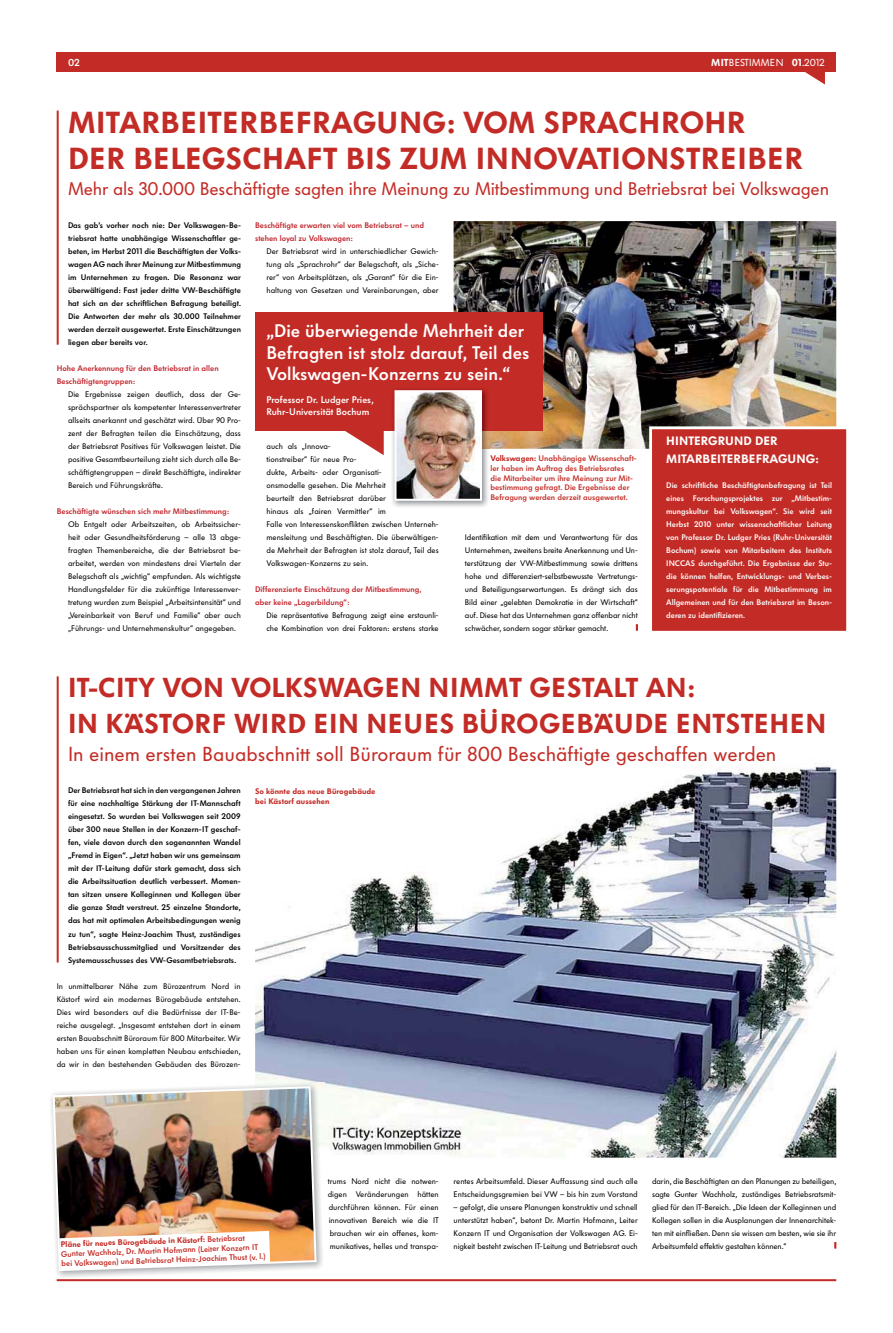
<style>
.page{position:relative;width:893px;height:1333px;background:#fff}
.page>*{position:absolute;margin:0;border:0;box-sizing:border-box;transform-origin:0 0}
.t1{font:900 30px/36px "VW Headline";letter-spacing:.01em;color:#c32c26}
.t2{font:900 27px/36px "VW Headline";letter-spacing:.01em;color:#c32c26}
.t3{font:20px "VW Headline";color:#c32c26}
.t4{font:600 18px/21.6px "VW Headline";color:#fff}
.t5{font:18px "VW Headline";letter-spacing:-.01em;color:#c32c26}
.t6{font:900 12px/18px "VW Headline";color:#fff}
.t7{font:10px "VW Headline";color:#fff}
.t8{font:600 10px "VW Headline";color:#fff}
.t9{font:600 9.5px/11.4px "VW Headline";color:#fff}
.t10{font:8px/13px "VW Headline";color:#000;text-align:justify}
.t11{font:600 8px/13px "VW Headline";color:#000;text-align:justify}
.t12{font:600 8px/13px "VW Headline";color:#fff;text-align:justify}
.t13{font:600 8px/9.6px "VW Headline";color:#c32c26}
.t14{font:600 8px/13px "VW Headline";color:#c12129}
.t15{font:900 8px/9.6px "VW Headline";color:#c32c26}
.s1{font-weight:900}
</style>
<div class="page">
<div style="left:57px;top:52px;width:779px;height:19px;background:#c32c26"></div>
<svg style="left:796px;top:71px;width:29px;height:13px"></svg>
<hr style="left:57px;top:1279px;width:779px;height:2px;background:#c32c26">
<svg style="left:834px;top:1242px;width:2px;height:6px"></svg>
<img style="left:255px;top:763px;width:581px;height:394px">
<svg style="left:636px;top:624px;width:2px;height:6px"></svg>
<img style="left:454px;top:221px;width:382px;height:227px">
<hr style="left:57px;top:110px;width:2px;height:234px;background:#c32c26">
<hr style="left:57px;top:676px;width:2px;height:286px;background:#c32c26">
<div style="left:255px;top:312px;width:288px;height:118px;background:#c32c26"></div>
<img style="left:391px;top:389px;width:98px;height:118px">
<img style="left:482px;top:430px;width:7px;height:18px">
<img style="left:397px;top:393px;width:82px;height:104px">
<div style="left:394px;top:390px;width:88px;height:110px;border:2px solid #fff"></div>
<svg style="left:336px;top:430px;width:48px;height:25px"></svg>
<img style="left:51px;top:1097px;width:272px;height:180px">
<img style="left:255px;top:1082px;width:69px;height:75px">
<img style="left:52px;top:1085px;width:266px;height:186px">
<svg style="left:59px;top:1230px;width:211px;height:39px"></svg>
<div style="left:648px;top:425px;width:199px;height:206px;background:#c32c26"></div>
<p class="t8" style="left:68px;top:58px;width:14px">02</p>
<p class="t7" style="left:711px;top:58px;width:115px"><span class="s1">MIT</span>BESTIMMEN <span class="s1">01</span>.2012</p>
<h1 class="t1" style="left:68px;top:106px;width:737px">MITARBEITERBEFRAGUNG: VOM SPRACHROHR<br>DER BELEGSCHAFT BIS ZUM INNOVATIONSTREIBER</h1>
<h3 class="t5" style="left:68px;top:181px;width:763px">Mehr als 30.000 Beschäftigte sagten ihre Meinung zu Mitbestimmung und Betriebsrat bei Volkswagen</h3>
<p class="t11" style="left:68px;top:219px;width:174px">Das gab’s vorher noch nie: Der Volkswagen-Be&shy;triebsrat hatte unabhängige Wissenschaftler ge&shy;beten, im Herbst 2011 die Beschäftigten der Volks&shy;wagen AG nach ihrer Meinung zur Mitbestimmung im Unternehmen zu fragen. Die Resonanz war überwältigend: Fast jeder dritte VW-Beschäftigte hat sich an der schriftlichen Befragung beteiligt.<br>Die Antworten der mehr als 30.000 Teilnehmer werden derzeit ausgewertet. Erste Einschätzungen liegen aber bereits vor.</p>
<p class="t14" style="left:57px;top:362px;width:163px">Hohe Anerkennung für den Betriebsrat in allen<br>Beschäftigtengruppen:</p>
<p class="t10" style="left:68px;top:388px;width:174px">Die Ergebnisse zeigen deutlich, dass der Ge&shy;sprächspartner als kompetenter Interessenvertreter allseits anerkannt und geschätzt wird. Über 90 Pro&shy;zent der Befragten teilen die Einschätzung, dass der Betriebsrat Positives für Volkswagen leistet. Die positive Gesamtbeurteilung zieht sich durch alle Be&shy;schäftigtengruppen – direkt Beschäftigte, indirekter Bereich und Führungskräfte.</p>
<p class="t14" style="left:57px;top:505px;width:174px">Beschäftigte wünschen sich mehr Mitbestimmung:</p>
<p class="t10" style="left:68px;top:518px;width:174px">Ob Entgelt oder Arbeitszeiten, ob Arbeitssicher&shy;heit oder Gesundheitsförderung – alle 13 abge&shy;fragten Themenbereiche, die der Betriebsrat be&shy;arbeitet, werden von mindestens drei Vierteln der Belegschaft als „wichtig“ empfunden. Als wichtigste Handlungsfelder für die zukünftige Interessenver&shy;tretung wurden zum Beispiel „Arbeitsintensität“ und „Vereinbarkeit von Beruf und Familie“ aber auch „Führungs- und Unternehmenskultur“ angegeben.</p>
<p class="t14" style="left:255px;top:219px;width:170px">Beschäftigte erwarten viel vom Betriebsrat – und stehen loyal zu Volkswagen:</p>
<p class="t10" style="left:266px;top:245px;width:174px">Der Betriebsrat wird in unterschiedlicher Gewich&shy;tung als „Sprachrohr“ der Belegschaft, als „Siche&shy;rer“ von Arbeitsplätzen, als „Garant“ für die Ein&shy;haltung von Gesetzen und Vereinbarungen, aber</p>
<h3 class="t4" style="left:266px;top:321px;width:264px">„Die überwiegende Mehrheit der<br>Befragten ist stolz darauf, Teil des<br>Volkswagen-Konzerns zu sein.“</h3>
<p class="t9" style="left:266px;top:395px;width:109px">Professor Dr. Ludger Pries,<br>Ruhr-Universität Bochum</p>
<p class="t10" style="left:266px;top:440px;width:174px;text-align:left">auch als „Innova-<br>tionstreiber“ für neue Pro-<br>dukte, Arbeits- oder Organisati-<br>onsmodelle gesehen. Die Mehrheit<br>beurteilt den Betriebsrat darüber<br>hinaus als „fairen Vermittler“ im<br>Falle von Interessenskonflikten zwischen Unterneh&shy;mensleitung und Beschäftigten. Die überwältigen&shy;de Mehrheit der Befragten ist stolz darauf, Teil des Volkswagen-Konzerns zu sein.</p>
<p class="t14" style="left:255px;top:583px;width:168px">Differenzierte Einschätzung der Mitbestimmung, aber keine „Lagerbildung“:</p>
<p class="t10" style="left:266px;top:609px;width:174px">Die repräsentative Befragung zeigt eine erstaunli&shy;che Kombination von drei Faktoren: erstens starke</p>
<p class="t13" style="left:490px;top:454px;width:148px"><span class="s1">Volkswagen:</span> Unabhängige Wissenschaft&shy;ler haben im Auftrag des Betriebsrates die Mitarbeiter um ihre Meinung zur Mit&shy;bestimmung gefragt. Die Ergebnisse der Befragung werden derzeit ausgewertet.</p>
<p class="t10" style="left:465px;top:531px;width:174px">Identifikation mit dem und Verantwortung für das Unternehmen, zweitens breite Anerkennung und Un&shy;terstützung der VW-Mitbestimmung sowie drittens hohe und differenziert-selbstbewusste Vertretungs&shy;und Beteiligungserwartungen. Es drängt sich das Bild einer „gelebten Demokratie in der Wirtschaft“ auf. Diese hat das Unternehmen ganz offenbar nicht schwächer, sondern sogar stärker gemacht.</p>
<h3 class="t6" style="left:666px;top:433px;width:154px">HINTERGRUND DER<br>MITARBEITERBEFRAGUNG:</h3>
<p class="t12" style="left:666px;top:479px;width:167px">Die schriftliche Beschäftigtenbefragung ist Teil eines Forschungsprojektes zur „Mitbestim&shy;mungskultur bei Volkswagen“. Sie wird seit Herbst 2010 unter wissenschaftlicher Leitung von Professor Dr. Ludger Pries (Ruhr-Universität Bochum) sowie von Mitarbeitern des Instituts INCCAS durchgeführt. Die Ergebnisse der Stu&shy;die können helfen, Entwicklungs- und Verbes&shy;serungspotentiale für die Mitbestimmung im Allgemeinen und für den Betriebsrat im Beson&shy;deren zu identifizieren.</p>
<h2 class="t2" style="left:68px;top:670px;width:760px">IT-CITY VON VOLKSWAGEN NIMMT GESTALT AN:<br>IN KÄSTORF WIRD EIN NEUES BÜROGEBÄUDE ENTSTEHEN</h2>
<h3 class="t3" style="left:68px;top:745px;width:710px">In einem ersten Bauabschnitt soll Büroraum für 800 Beschäftigte geschaffen werden</h3>
<p class="t11" style="left:68px;top:784px;width:174px">Der Betriebsrat hat sich in den vergangenen Jahren für eine nachhaltige Stärkung der IT-Mannschaft eingesetzt. So wurden bei Volkswagen seit 2009 über 300 neue Stellen in der Konzern-IT geschaf&shy;fen, viele davon durch den sogenannten Wandel „Fremd in Eigen“. „Jetzt haben wir uns gemeinsam mit der IT-Leitung dafür stark gemacht, dass sich die Arbeitssituation deutlich verbessert. Momen&shy;tan sitzen unsere Kolleginnen und Kollegen über die ganze Stadt verstreut. 25 einzelne Standorte, das hat mit optimalen Arbeitsbedingungen wenig zu tun“, sagte Heinz-Joachim Thust, zuständiges Betriebsausschussmitglied und Vorsitzender des Systemausschusses des VW-Gesamtbetriebsrats.</p>
<p class="t10" style="left:57px;top:979px;width:186px">In unmittelbarer Nähe zum Bürozentrum Nord in Kästorf wird ein modernes Bürogebäude entstehen.<br>Dies wird besonders auf die Bedürfnisse der IT-Be&shy;reiche ausgelegt. „Insgesamt entstehen dort in einem ersten Bauabschnitt Büroraum für 800 Mitarbeiter. Wir haben uns für einen kompletten Neubau entschieden, da wir in den bestehenden Gebäuden des Bürozen-</p>
<p class="t15" style="left:255px;top:787px;width:122px">So könnte das neue Bürogebäude bei Kästorf aussehen</p>
<p class="t13" style="left:61px;top:1239px;width:206px;rotate:-2deg"><span class="s1">Pläne für neues Bürogebäude in Kästorf:</span> Betriebsrat<br>Gunter Wachholz, Dr. Martin Hofmann (Leiter Konzern IT bei Volkswagen) und Betriebsrat Heinz-Joachim Thust (v. l.)</p>
<p class="t10" style="left:328px;top:1174px;width:113px">trums Nord nicht die notwen&shy;digen Veränderungen hätten durchführen können. Für einen innovativen Bereich wie die IT brauchen wir ein offenes, kom&shy;munikatives, helles und transpa-</p>
<p class="t10" style="left:454px;top:1174px;width:186px">rentes Arbeitsumfeld. Dieser Auffassung sind auch alle<br>Entscheidungsgremien bei VW – bis hin zum Vorstand</p>
<p class="t10" style="left:454px;top:1200px;width:186px">– gefolgt, die unsere Planungen konstruktiv und schnell unterstützt haben“, betont Dr. Martin Hofmann, Leiter Konzern IT und Organisation der Volkswagen AG. Ei&shy;nigkeit besteht zwischen IT-Leitung und Betriebsrat auch</p>
<p class="t10" style="left:652px;top:1174px;width:186px">darin, die Beschäftigten an den Planungen zu beteiligen, sagte Gunter Wachholz, zuständiges Betriebsratsmit&shy;glied für den IT-Bereich. „Die Ideen der Kolleginnen und Kollegen sollen in die Ausplanungen der Innenarchitek&shy;ten mit einfließen. Denn sie wissen am besten, wie sie ihr Arbeitsumfeld effektiv gestalten können.“</p>
</div>
